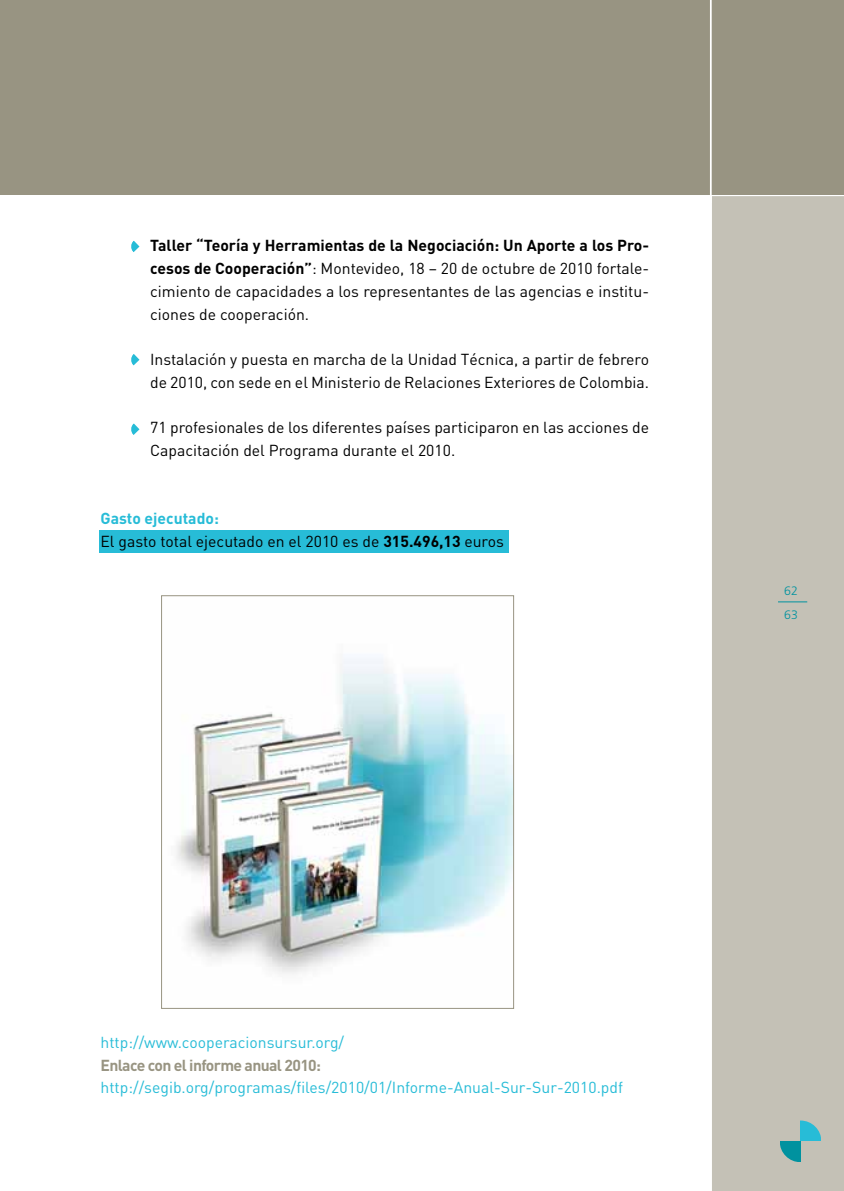
<style>
.page{position:relative;width:844px;height:1191px;background:#fff}
.page>*{position:absolute;margin:0;border:0;box-sizing:border-box;transform-origin:0 0}
.t1{font:15.75px/22.8px "DIN";color:#000}
.t2{font:15.75px "DIN";color:#27bcd7}
.t3{font:700 15.75px "DIN";letter-spacing:-.04em;color:#989482}
.t4{font:300 12.25px "Frutiger";color:#00929f}
.s1{font-weight:700}
.s2{font-weight:700;color:#27bcd7}
</style>
<div class="page">
<div style="left:99px;top:530px;width:410px;height:23px;background:#27bcd7"></div>
<div style="left:711px;top:194px;width:132px;height:997px;background:#c4c1b6"></div>
<hr style="left:777px;top:601px;width:30px;height:1px;background:#00929f">
<svg style="left:779px;top:1141px;width:21px;height:21px"></svg>
<svg style="left:800px;top:1120px;width:21px;height:21px"></svg>
<div style="left:0;top:0;width:843px;height:194px;background:#989482"></div>
<hr style="left:709px;top:0;width:2px;height:203px;background:#fff">
<img style="left:176px;top:658px;width:335px;height:316px">
<div style="left:161px;top:595px;width:352px;height:413px;border:1px solid #989482"></div>
<svg style="left:131px;top:240px;width:8px;height:12px"></svg>
<svg style="left:131px;top:354px;width:8px;height:11px"></svg>
<svg style="left:131px;top:423px;width:8px;height:12px"></svg>
<p class="t1" style="left:150px;top:234px;width:500px;text-align:justify"><span class="s1">Taller “Teoría y Herramientas de la N egociación: Un Aporte a los Pro&shy;cesos de Cooperación”</span>: M ontevideo, 18 – 20 de octubre de 2010 fortale&shy;cimiento de capacidades a los representantes de las agencias e institu&shy;ciones de cooperación.</p>
<p class="t1" style="left:150px;top:348px;width:500px">I nstalación y puesta en marcha de la Unidad Técnica, a partir de febrero de 2010, con sede en el M inisterio de Relaciones Exteriores de Colombia.</p>
<p class="t1" style="left:150px;top:416px;width:500px">71 profesionales de los diferentes países participaron en las acciones de<br>Capacitación del Programa durante el 2010.</p>
<p class="t1" style="left:100px;top:507px;width:405px"><span class="s2">Gasto ejecutado:<br></span>El gasto total ejecutado en el 2010 es de <span class="s1">315.496,13</span> euros</p>
<p class="t4" style="left:784px;top:583px;width:15px">62</p>
<p class="t4" style="left:784px;top:607px;width:15px">63</p>
<p class="t2" style="left:100px;top:1032px;width:245px">http://www.cooperacionsursur.org/</p>
<p class="t3" style="left:100px;top:1054px;width:222px">Enlace con el informe anual 2010:</p>
<p class="t2" style="left:100px;top:1077px;width:524px">http://segib.org/programas/files/2010/01/I nforme-Anual-Sur-Sur-2010.pdf</p>
</div>
